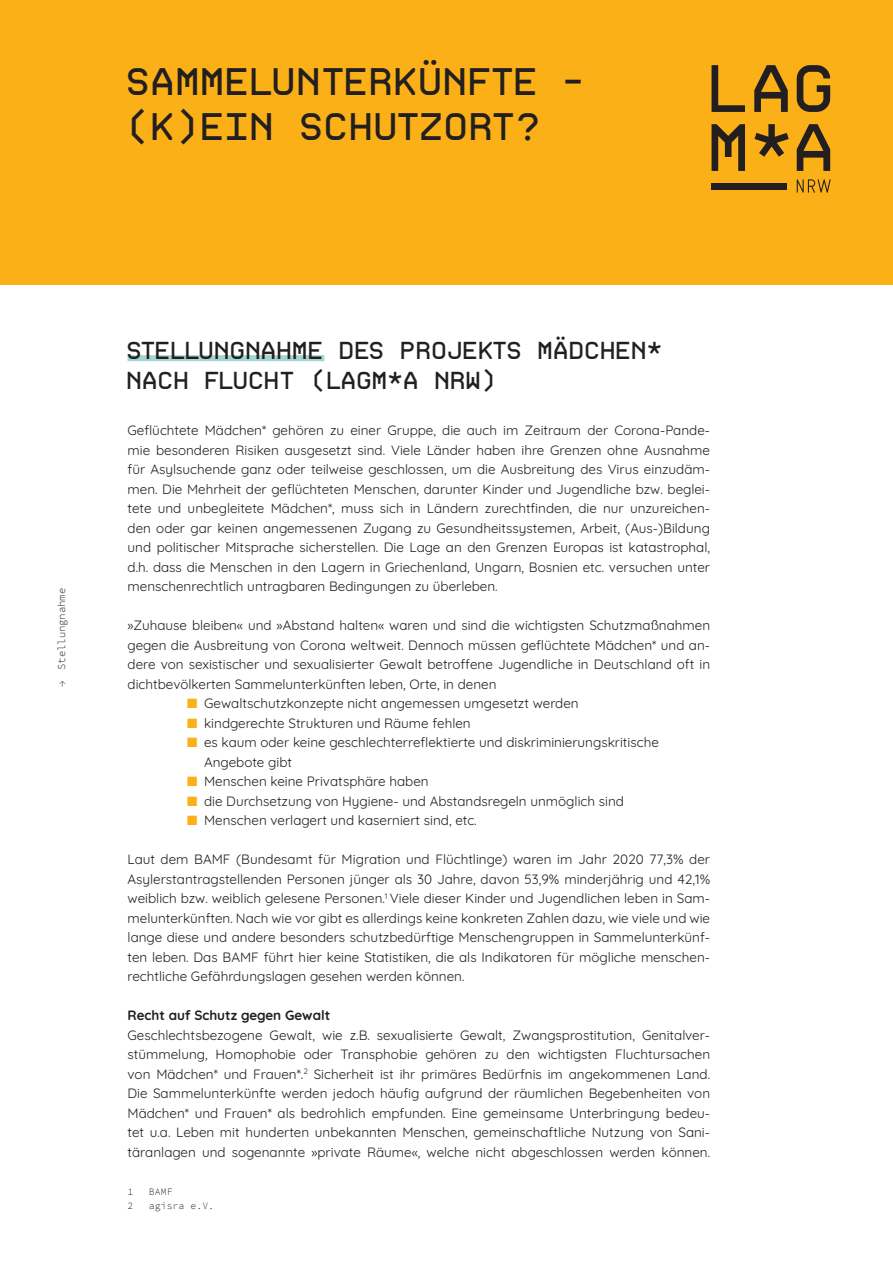
<style>
.page{position:relative;width:893px;height:1263px;background:#fff}
.page>*{position:absolute;margin:0;border:0;box-sizing:border-box;transform-origin:0 0}
.t1{font:37.5px/45px "Autoscape";letter-spacing:.01em;color:#231f20}
.t2{font:24px/30px "Autoscape";color:#231f20}
.t3{font:13.5px/19.5px "Quicksand";color:#231f20;text-align:justify}
.t4{font:700 13.5px "Quicksand";color:#231f20}
.t5{font:300 10.5px "Source Code Pro";color:#231f20}
.t6{font:300 9.75px "Source Code Pro";letter-spacing:.01em;color:#231f20}
.s1{color:#fbb017}
</style>
<div class="page">
<div style="left:0;top:0;width:893px;height:285px;background:#fbb017"></div>
<div style="left:711px;top:183px;width:76px;height:6px;background:#231f20"></div>
<svg style="left:711px;top:65px;width:34px;height:47px"></svg>
<svg style="left:754px;top:65px;width:34px;height:47px"></svg>
<svg style="left:797px;top:65px;width:33px;height:47px"></svg>
<svg style="left:711px;top:124px;width:34px;height:47px"></svg>
<svg style="left:754px;top:124px;width:35px;height:33px"></svg>
<svg style="left:797px;top:124px;width:33px;height:47px"></svg>
<svg style="left:797px;top:179px;width:34px;height:14px"></svg>
<div style="left:128px;top:355px;width:196px;height:6px;background:#a4d6d0"></div>
<h1 class="t1" style="left:128px;top:59px;width:463px">SAMMELUNTERKÜNFTE - (K)EIN SCHUTZORT?</h1>
<p class="t5" style="left:54px;top:687px;width:100px;rotate:-90deg">→ Stellungnahme</p>
<h2 class="t2" style="left:128px;top:335px;width:537px">STELLUNGNAHME DES PROJEKTS MÄDCHEN*<br>NACH FLUCHT (LAGM</h2>
<h2 class="t2" style="left:389px;top:365px;width:111px">*A NRW)</h2>
<p class="t3" style="left:128px;top:419px;width:584px">Geflüchtete Mädchen* gehören zu einer Gruppe, die auch im Zeitraum der Corona-Pande&shy;mie besonderen Risiken ausgesetzt sind. Viele Länder haben ihre Grenzen ohne Ausnahme für Asylsuchende ganz oder teilweise geschlossen, um die Ausbreitung des Virus einzudäm&shy;men. Die Mehrheit der geflüchteten Menschen, darunter Kinder und Jugendliche bzw. beglei&shy;tete und unbegleitete Mädchen*, muss sich in Ländern zurechtfinden, die nur unzureichen&shy;den oder gar keinen angemessenen Zugang zu Gesundheitssystemen, Arbeit, (Aus-)Bildung und politischer Mitsprache sicherstellen. Die Lage an den Grenzen Europas ist katastrophal, d.h. dass die Menschen in den Lagern in Griechenland, Ungarn, Bosnien etc. versuchen unter menschenrechtlich untragbaren Bedingungen zu überleben.</p>
<p class="t3" style="left:128px;top:614px;width:584px">»Zuhause bleiben« und »Abstand halten« waren und sind die wichtigsten Schutzmaßnahmen gegen die Ausbreitung von Corona weltweit. Dennoch müssen geflüchtete Mädchen* und an&shy;dere von sexistischer und sexualisierter Gewalt betroffene Jugendliche in Deutschland oft in dichtbevölkerten Sammelunterkünften leben, Orte, in denen</p>
<p class="t3" style="left:187px;top:692px;width:393px"><span class="s1">■</span> Gewaltschutzkonzepte nicht angemessen umgesetzt werden</p>
<p class="t3" style="left:187px;top:712px;width:285px"><span class="s1">■</span> kindgerechte Strukturen und Räume fehlen</p>
<p class="t3" style="left:204px;top:731px;width:456px;text-indent:-17px"><span class="s1">■</span> es kaum oder keine geschlechterreflektierte und diskriminierungskritische<br>Angebote gibt</p>
<p class="t3" style="left:187px;top:770px;width:243px"><span class="s1">■</span> Menschen keine Privatsphäre haben</p>
<p class="t3" style="left:187px;top:790px;width:438px"><span class="s1">■</span> die Durchsetzung von Hygiene- und Abstandsregeln unmöglich sind</p>
<p class="t3" style="left:187px;top:809px;width:291px"><span class="s1">■</span> Menschen verlagert und kaserniert sind, etc.</p>
<p class="t3" style="left:128px;top:848px;width:584px">Laut dem BAMF (Bundesamt für Migration und Flüchtlinge) waren im Jahr 2020 77,3% der Asylerstantragstellenden Personen jünger als 30 Jahre, davon 53,9% minderjährig und 42,1% weiblich bzw. weiblich gelesene Personen.<sup>1</sup> Viele dieser Kinder und Jugendlichen leben in Sam&shy;melunterkünften. Nach wie vor gibt es allerdings keine konkreten Zahlen dazu, wie viele und wie lange diese und andere besonders schutzbedürftige Menschengruppen in Sammelunterkünf&shy;ten leben. Das BAMF führt hier keine Statistiken, die als Indikatoren für mögliche menschen&shy;rechtliche Gefährdungslagen gesehen werden können.</p>
<p class="t4" style="left:128px;top:1005px;width:204px">Recht auf Schutz gegen Gewalt</p>
<p class="t3" style="left:128px;top:1024px;width:584px">Geschlechtsbezogene Gewalt, wie z.B. sexualisierte Gewalt, Zwangsprostitution, Genitalver&shy;stümmelung, Homophobie oder Transphobie gehören zu den wichtigsten Fluchtursachen von Mädchen* und Frauen*.<sup>2</sup> Sicherheit ist ihr primäres Bedürfnis im angekommenen Land.<br>Die Sammelunterkünfte werden jedoch häufig aufgrund der räumlichen Begebenheiten von Mädchen* und Frauen* als bedrohlich empfunden. Eine gemeinsame Unterbringung bedeu&shy;tet u.a. Leben mit hunderten unbekannten Menschen, gemeinschaftliche Nutzung von Sani&shy;täranlagen und sogenannte »private Räume«, welche nicht abgeschlossen werden können.</p>
<p class="t6" style="left:128px;top:1185px;width:7px">1</p>
<p class="t6" style="left:149px;top:1185px;width:25px">BAMF</p>
<p class="t6" style="left:128px;top:1199px;width:7px">2</p>
<p class="t6" style="left:149px;top:1199px;width:67px">agisra e.V.</p>
</div>
